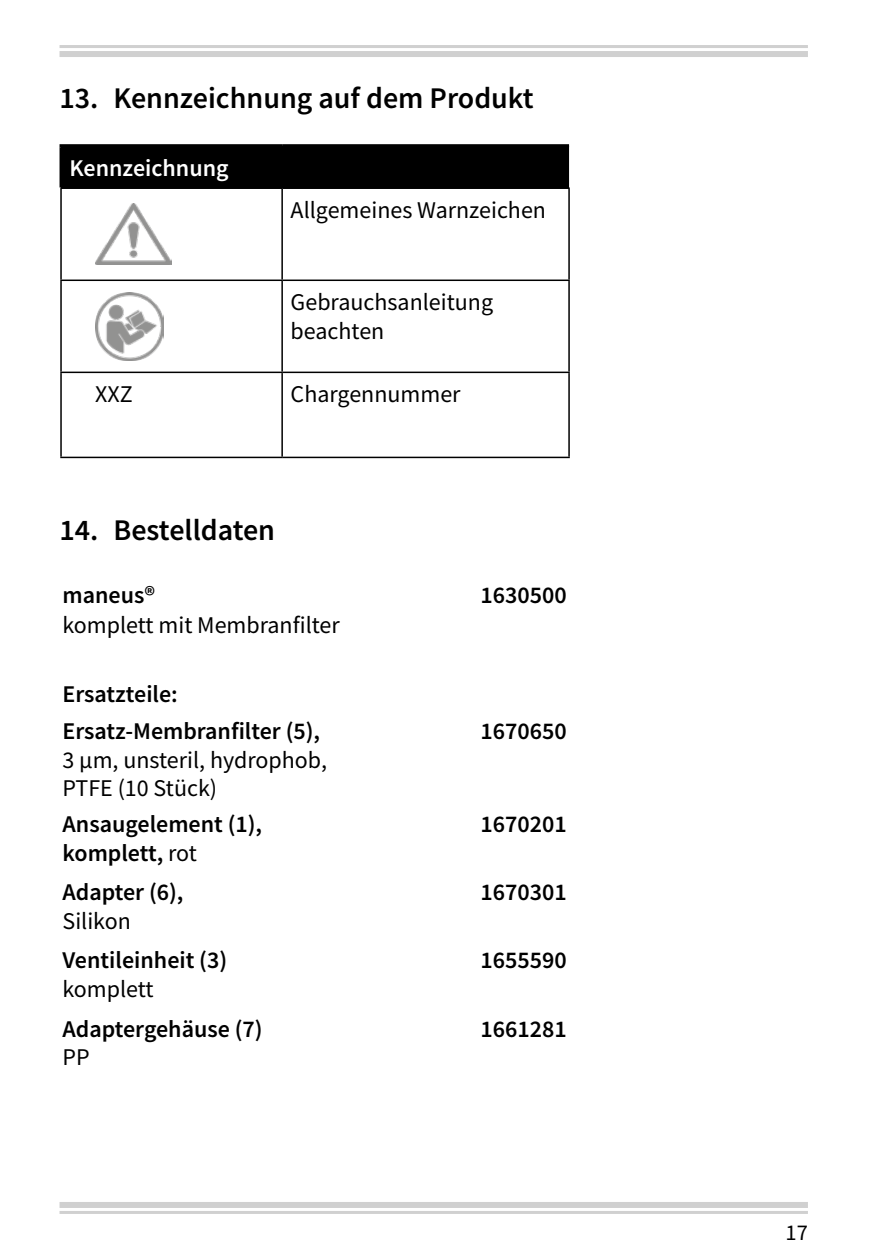
<style>
.page{position:relative;width:893px;height:1259px;background:#fff}
.page>*{position:absolute;margin:0;border:0;box-sizing:border-box;transform-origin:0 0}
.t1{font:600 30px "Source Sans Pro";color:#000}
.t2{font:600 24px/36.6px "Source Sans Pro";color:#000}
.t3{font:24px/28.8px "Source Sans Pro";color:#000}
.t4{font:600 24px "Source Sans Pro";color:#fff}
.t5{font:22.5px "Source Sans Pro";color:#000}
.s1{font-weight:400}
</style>
<div class="page">
<div style="left:60px;top:1202px;width:748px;height:5px;background:#d0d0d0"></div>
<hr style="left:60px;top:1211px;width:748px;height:2px;background:#d0d0d0">
<div style="left:60px;top:51px;width:748px;height:6px;background:#d0d0d0"></div>
<hr style="left:60px;top:45px;width:748px;height:3px;background:#d0d0d0">
<div style="left:63px;top:147px;width:506px;height:40px;background:#000"></div>
<hr style="left:60px;top:144px;width:222px;height:3px;background:#000">
<hr style="left:60px;top:147px;width:3px;height:40px;background:#000">
<hr style="left:282px;top:144px;width:287px;height:3px;background:#000">
<hr style="left:60px;top:187px;width:222px;height:2px;background:#000">
<hr style="left:60px;top:189px;width:2px;height:90px;background:#000">
<hr style="left:282px;top:187px;width:288px;height:2px;background:#000">
<hr style="left:281px;top:189px;width:2px;height:90px;background:#000">
<hr style="left:568px;top:189px;width:2px;height:90px;background:#000">
<hr style="left:60px;top:279px;width:222px;height:2px;background:#000">
<hr style="left:60px;top:281px;width:2px;height:90px;background:#000">
<hr style="left:282px;top:279px;width:288px;height:2px;background:#000">
<hr style="left:281px;top:281px;width:2px;height:90px;background:#000">
<hr style="left:568px;top:281px;width:2px;height:90px;background:#000">
<hr style="left:60px;top:371px;width:222px;height:2px;background:#000">
<hr style="left:60px;top:373px;width:2px;height:84px;background:#000">
<hr style="left:282px;top:371px;width:288px;height:2px;background:#000">
<hr style="left:281px;top:373px;width:2px;height:84px;background:#000">
<hr style="left:568px;top:373px;width:2px;height:84px;background:#000">
<hr style="left:60px;top:457px;width:222px;height:1px;background:#000">
<hr style="left:282px;top:457px;width:288px;height:1px;background:#000">
<img style="left:95px;top:204px;width:76px;height:61px">
<img style="left:95px;top:292px;width:68px;height:68px">
<p class="t1" style="left:60px;top:78px;width:476px">13. Kennzeichnung auf dem Produkt</p>
<p class="t4" style="left:70px;top:152px;width:161px">Kennzeichnung</p>
<p class="t3" style="left:291px;top:196px;width:257px">Allgemeines Warnzeichen</p>
<p class="t3" style="left:291px;top:288px;width:204px">Gebrauchsanleitung beachten</p>
<p class="t3" style="left:95px;top:380px;width:39px">XXZ</p>
<p class="t3" style="left:291px;top:380px;width:171px">Chargennummer</p>
<p class="t1" style="left:60px;top:510px;width:217px">14. Bestelldaten</p>
<p class="t2" style="left:63px;top:577px;width:94px">maneus®</p>
<p class="t2" style="left:481px;top:577px;width:88px">1630500</p>
<p class="t3" style="left:63px;top:610px;width:279px">komplett mit Membranfilter</p>
<p class="t2" style="left:63px;top:676px;width:259px">Ersatzteile:<br>Ersatz-Membranfilter (5),</p>
<p class="t3" style="left:63px;top:745px;width:266px">3 µm, unsteril, hydrophob,<br>PTFE (10 Stück)</p>
<p class="t2" style="left:481px;top:712px;width:88px">1670650</p>
<p class="t2" style="left:63px;top:809px;width:201px;line-height:28.8px">Ansaugelement (1), komplett, <span class="s1">rot</span></p>
<p class="t2" style="left:481px;top:806px;width:88px">1670201</p>
<p class="t2" style="left:63px;top:874px;width:122px">Adapter (6),</p>
<p class="t3" style="left:63px;top:906px;width:70px">Silikon</p>
<p class="t2" style="left:481px;top:874px;width:88px">1670301</p>
<p class="t2" style="left:63px;top:942px;width:166px">Ventileinheit (3)</p>
<p class="t3" style="left:63px;top:974px;width:93px">komplett</p>
<p class="t2" style="left:63px;top:1010px;width:202px">Adaptergehäuse (7)</p>
<p class="t3" style="left:63px;top:1043px;width:29px">PP</p>
<p class="t2" style="left:481px;top:942px;width:88px">1655590</p>
<p class="t2" style="left:481px;top:1010px;width:88px">1661281</p>
<p class="t5" style="left:785px;top:1218px;width:24px">17</p>
</div>
